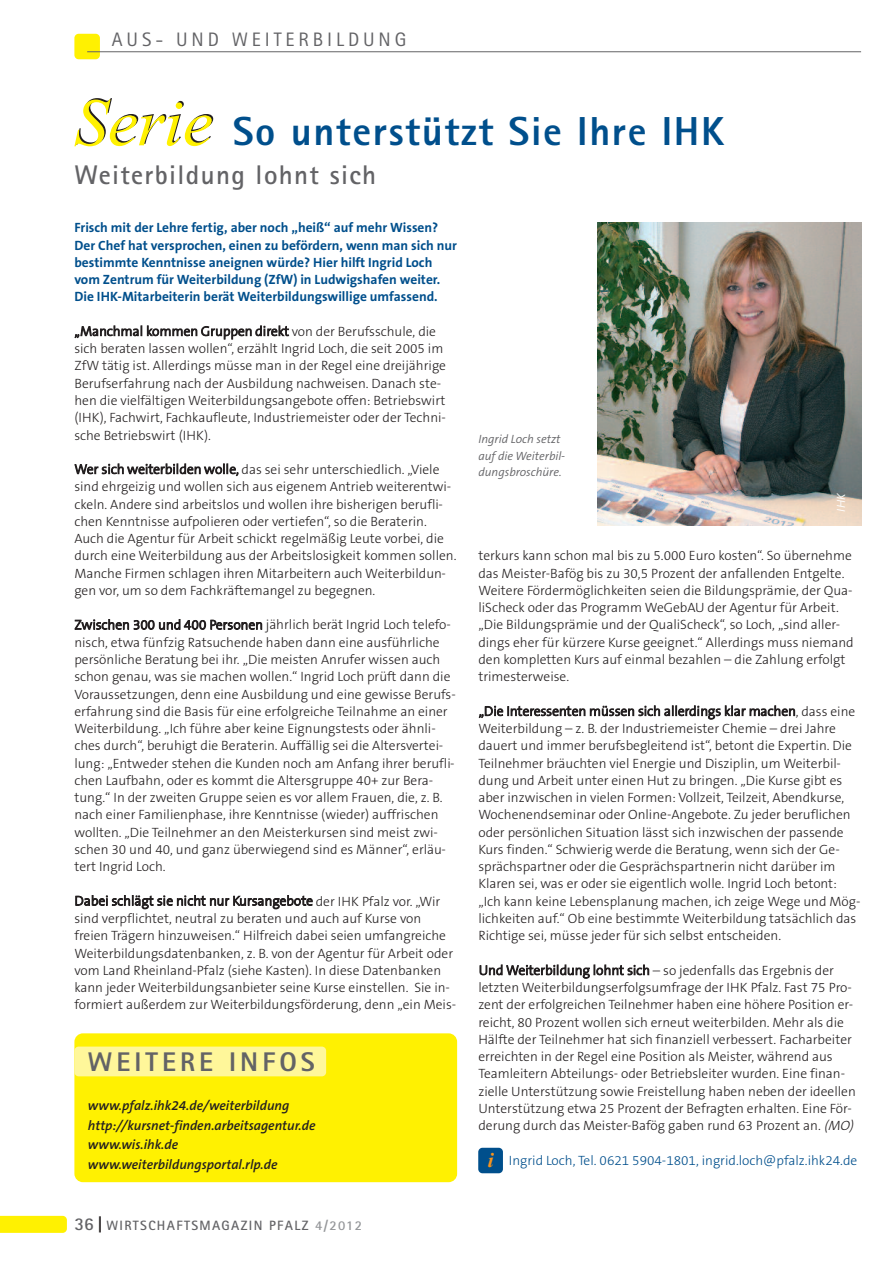
<style>
.page{position:relative;width:893px;height:1263px;background:#fff}
.page>*{position:absolute;margin:0;border:0;box-sizing:border-box;transform-origin:0 0}
.t1{font:italic 67.5px "Times New Roman";color:#fff101}
.t2{font:800 40.5px "Rotis Sans Serif";letter-spacing:.04em;color:#004f8c}
.t3{font:700 27px "Rotis Sans Serif";letter-spacing:.05em;color:#636366}
.t4{font:800 27px "Rotis Sans Serif";letter-spacing:.15em;color:#636366}
.t5{font:italic 700 21px "Times New Roman";color:#f7931d}
.t6{font:19.5px "Rotis Sans Serif";letter-spacing:.2em;color:#636366}
.t7{font:300 13.5px/17.2px "The Sans B3";color:#231f20}
.t8{font:700 13.5px/17.2px "The Sans B7";color:#004f8c}
.t9{font:italic 600 13.5px/19.5px "The Sans B6";color:#231f20}
.t10{font:300 13.5px "The Sans B3";color:#004f8c}
.t11{font:700 13.5px "Rotis Sans Serif";letter-spacing:.1em;color:#636366}
.t12{font:italic 300 12px/16.5px "The Sans B4";color:#636366}
.t13{font:italic 300 12px "The Sans B4";color:#fff}
.s1{font-size:18px}
.s2{font-size:18px;color:#231f20}
.s3{color:#939598}
.s4{font-style:italic}
</style>
<div class="page">
<svg style="left:0;top:1216px;width:67px;height:17px"></svg>
<div style="left:74px;top:34px;width:26px;height:25px;background:#fff101;border-radius:4px"></div>
<hr style="left:87px;top:51px;width:774px;height:1px;background:#636366">
<img style="left:597px;top:222px;width:264px;height:304px">
<div style="left:74px;top:1033px;width:383px;height:149px;background:#fff101;border-radius:9px"></div>
<div style="left:74px;top:1046px;width:252px;height:30px;background:#fff79a;border-radius:4px"></div>
<div style="left:478px;top:1148px;width:25px;height:25px;background:#004f8c;border-radius:4px"></div>
<p class="t6" style="left:112px;top:32px;width:296px">AUS- UND WEITERBILDUNG</p>
<p class="t1" style="left:74px;top:83px;width:140px">Serie</p>
<p class="t2" style="left:233px;top:117px;width:493px">So unterstützt Sie Ihre IHK</p>
<p class="t3" style="left:74px;top:165px;width:303px">Weiterbildung lohnt sich</p>
<p class="t8" style="left:74px;top:219px;width:384px">Frisch mit der Lehre fertig, aber noch „heiß“ auf mehr Wissen?<br>Der Chef hat versprochen, einen zu befördern, wenn man sich nur bestimmte Kenntnisse aneignen würde? Hier hilft Ingrid Loch vom Zentrum für Weiterbildung (ZfW) in Ludwigshafen weiter.<br>Die IHK-Mitarbeiterin berät Weiterbildungswillige umfassend.</p>
<p class="t7" style="left:74px;top:323px;width:373px">„Manchmal kommen Gruppen direkt von der Berufsschule, die sich beraten lassen wollen“, erzählt Ingrid Loch, die seit 2005 im ZfW tätig ist. Allerdings müsse man in der Regel eine dreijährige Berufserfahrung nach der Ausbildung nachweisen. Danach ste&shy;hen die vielfältigen Weiterbildungsangebote offen: Betriebswirt (IHK), Fachwirt, Fachkaufleute, Industriemeister oder der Techni&shy;sche Betriebswirt (IHK).</p>
<p class="t7" style="left:74px;top:461px;width:384px">Wer sich weiterbilden wolle, das sei sehr unterschiedlich. „Viele sind ehrgeizig und wollen sich aus eigenem Antrieb weiterentwi&shy;ckeln. Andere sind arbeitslos und wollen ihre bisherigen berufli&shy;chen Kenntnisse aufpolieren oder vertiefen“, so die Beraterin.<br>Auch die Agentur für Arbeit schickt regelmäßig Leute vorbei, die durch eine Weiterbildung aus der Arbeitslosigkeit kommen sollen.<br>Manche Firmen schlagen ihren Mitarbeitern auch Weiterbildun&shy;gen vor, um so dem Fachkräftemangel zu begegnen.</p>
<p class="t7" style="left:74px;top:617px;width:383px">Zwischen 300 und 400 Personen jährlich berät Ingrid Loch telefo&shy;nisch, etwa fünfzig Ratsuchende haben dann eine ausführliche persönliche Beratung bei ihr. „Die meisten Anrufer wissen auch schon genau, was sie machen wollen.“ Ingrid Loch prüft dann die Voraussetzungen, denn eine Ausbildung und eine gewisse Berufs&shy;erfahrung sind die Basis für eine erfolgreiche Teilnahme an einer Weiterbildung. „Ich führe aber keine Eignungstests oder ähnli&shy;ches durch“, beruhigt die Beraterin. Auffällig sei die Altersvertei&shy;lung: „Entweder stehen die Kunden noch am Anfang ihrer berufli&shy;chen Laufbahn, oder es kommt die Altersgruppe 40+ zur Bera&shy;tung.“ In der zweiten Gruppe seien es vor allem Frauen, die, z. B. nach einer Familienphase, ihre Kenntnisse (wieder) auffrischen wollten. „Die Teilnehmer an den Meisterkursen sind meist zwi&shy;schen 30 und 40, und ganz überwiegend sind es Männer“, erläu&shy;tert Ingrid Loch.</p>
<p class="t7" style="left:74px;top:893px;width:383px">Dabei schlägt sie nicht nur Kursangebote der IHK Pfalz vor. „Wir sind verpflichtet, neutral zu beraten und auch auf Kurse von freien Trägern hinzuweisen.“ Hilfreich dabei seien umfangreiche Weiterbildungsdatenbanken, z. B. von der Agentur für Arbeit oder vom Land Rheinland-Pfalz (siehe Kasten). In diese Datenbanken kann jeder Weiterbildungsanbieter seine Kurse einstellen. Sie in&shy;formiert außerdem zur Weiterbildungsförderung, denn „ein Meis-</p>
<p class="t4" style="left:88px;top:1052px;width:228px">WEITERE INFOS</p>
<p class="t9" style="left:88px;top:1096px;width:229px">www.pfalz.ihk24.de/weiterbildung http://kursnet-finden.arbeitsagentur.de www.wis.ihk.de www.weiterbildungsportal.rlp.de</p>
<p class="t11" style="left:74px;top:1221px;width:289px"><span class="s1">36</span> <span class="s2">|</span> WIRTSCHAFTSMAGAZIN PFALZ <span class="s3">4/2012</span></p>
<p class="t12" style="left:478px;top:431px;width:88px">Ingrid Loch setzt auf die Weiterbil&shy;dungsbroschüre.</p>
<p class="t13" style="left:835px;top:511px;width:20px;rotate:-90deg">IHK</p>
<p class="t7" style="left:478px;top:548px;width:377px">terkurs kann schon mal bis zu 5.000 Euro kosten“. So übernehme das Meister-Bafög bis zu 30,5 Prozent der anfallenden Entgelte.<br>Weitere Fördermöglichkeiten seien die Bildungsprämie, der Qua&shy;liScheck oder das Programm WeGebAU der Agentur für Arbeit. „Die Bildungsprämie und der QualiScheck“, so Loch, „sind aller&shy;dings eher für kürzere Kurse geeignet.“ Allerdings muss niemand den kompletten Kurs auf einmal bezahlen – die Zahlung erfolgt trimesterweise.</p>
<p class="t7" style="left:478px;top:703px;width:384px">„Die Interessenten müssen sich allerdings klar machen, dass eine Weiterbildung – z. B. der Industriemeister Chemie – drei Jahre dauert und immer berufsbegleitend ist“, betont die Expertin. Die Teilnehmer bräuchten viel Energie und Disziplin, um Weiterbil&shy;dung und Arbeit unter einen Hut zu bringen. „Die Kurse gibt es aber inzwischen in vielen Formen: Vollzeit, Teilzeit, Abendkurse, Wochenendseminar oder Online-Angebote. Zu jeder beruflichen oder persönlichen Situation lässt sich inzwischen der passende Kurs finden.“ Schwierig werde die Beratung, wenn sich der Ge&shy;sprächspartner oder die Gesprächspartnerin nicht darüber im Klaren sei, was er oder sie eigentlich wolle. Ingrid Loch betont: „Ich kann keine Lebensplanung machen, ich zeige Wege und Mög&shy;lichkeiten auf.“ Ob eine bestimmte Weiterbildung tatsächlich das Richtige sei, müsse jeder für sich selbst entscheiden.</p>
<p class="t7" style="left:478px;top:962px;width:379px">Und Weiterbildung lohnt sich – so jedenfalls das Ergebnis der letzten Weiterbildungserfolgsumfrage der IHK Pfalz. Fast 75 Pro&shy;zent der erfolgreichen Teilnehmer haben eine höhere Position er&shy;reicht, 80 Prozent wollen sich erneut weiterbilden. Mehr als die Hälfte der Teilnehmer hat sich finanziell verbessert. Facharbeiter erreichten in der Regel eine Position als Meister, während aus Teamleitern Abteilungs- oder Betriebsleiter wurden. Eine finan&shy;zielle Unterstützung sowie Freistellung haben neben der ideellen Unterstützung etwa 25 Prozent der Befragten erhalten. Eine För&shy;derung durch das Meister-Bafög gaben rund 63 Prozent an. <span class="s4">(MO)</span></p>
<p class="t10" style="left:509px;top:1153px;width:350px">Ingrid Loch, Tel. 0621 5904-1801, ingrid.loch@pfalz.ihk24.de</p>
<p class="t5" style="left:488px;top:1147px;width:7px">i</p>
</div>
